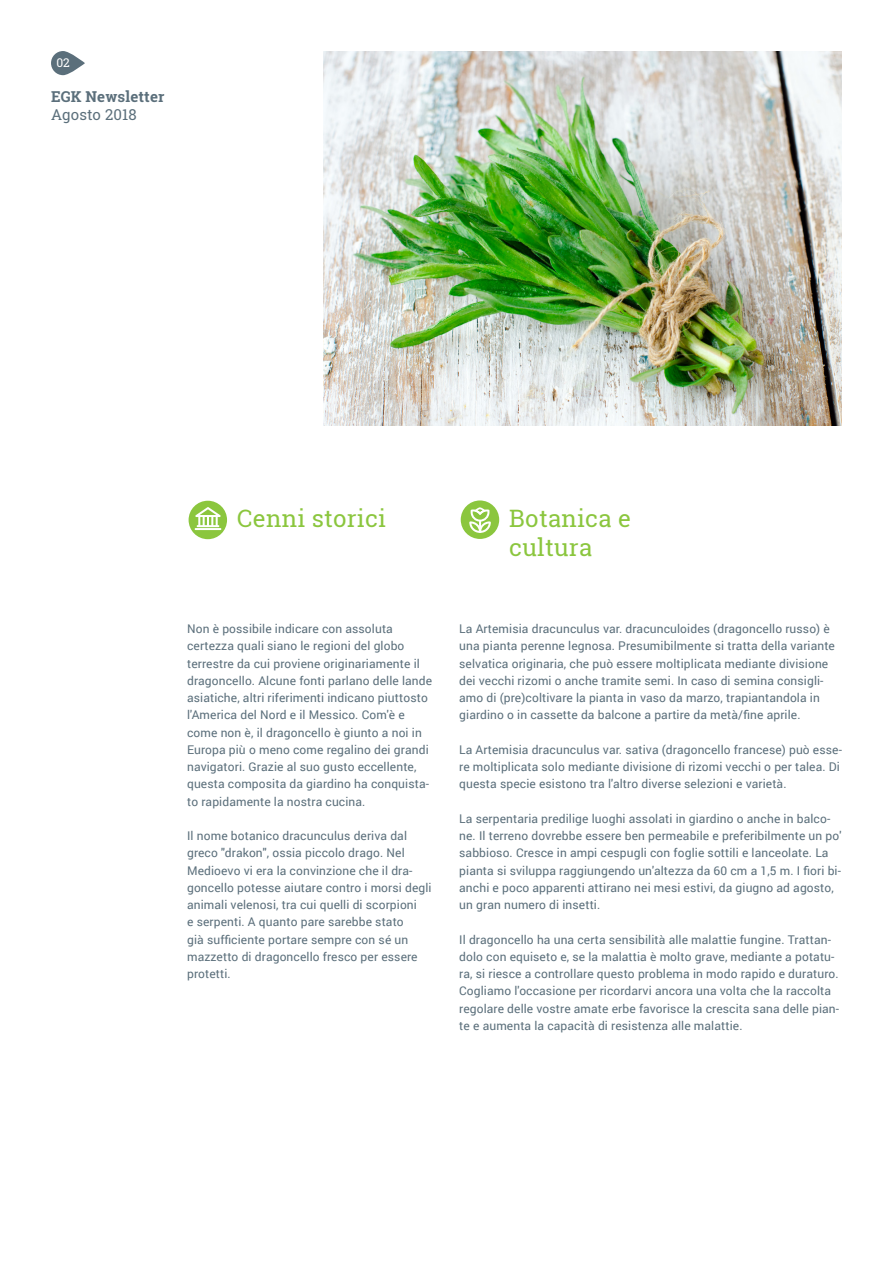
<style>
.page{position:relative;width:893px;height:1263px;background:#fff}
.page>*{position:absolute;margin:0;border:0;box-sizing:border-box;transform-origin:0 0}
.Lead{font:24px/28.8px "Roboto Slab";letter-spacing:.01em;color:#8bc63e}
.t1{font:700 15px "Roboto Slab";letter-spacing:.01em;color:#5b6f7b}
.t2{font:15px "Roboto Slab";letter-spacing:.01em;color:#5b6f7b}
.Lauftext{font:12px/17.2px "Roboto";letter-spacing:.01em;color:#5b6f7b}
.t3{font:12px "Roboto Slab";color:#fff}
</style>
<div class="page">
<img style="left:323px;top:51px;width:519px;height:375px">
<svg style="left:51px;top:51px;width:34px;height:24px"></svg>
<div style="left:189px;top:501px;width:38px;height:38px;background:#8bc63e;border-radius:50%"></div>
<svg style="left:195px;top:507px;width:26px;height:20px"></svg>
<hr style="left:197px;top:525px;width:22px;height:2px;background:#fff">
<hr style="left:195px;top:528px;width:26px;height:2px;background:#fff">
<div style="left:461px;top:500px;width:38px;height:39px;background:#8bc63e;border-radius:50%"></div>
<svg style="left:469px;top:507px;width:22px;height:26px"></svg>
<p class="t3" style="left:56px;top:54px;width:15px">02</p>
<p class="t1" style="left:51px;top:86px;width:115px">EGK Newsletter</p>
<p class="t2" style="left:51px;top:104px;width:87px">Agosto 2018</p>
<p class="Lead" style="left:237px;top:504px;width:150px">Cenni storici</p>
<p class="Lead" style="left:509px;top:504px;width:123px">Botanica e cultura</p>
<p class="Lauftext" style="left:187px;top:620px;width:247px">Non è possibile indicare con assoluta certezza quali siano le regioni del globo terrestre da cui proviene originariamente il dragoncello. Alcune fonti parlano delle lande asiatiche, altri riferimenti indicano piuttosto l'America del Nord e il Messico. Com'è e come non è, il dragoncello è giunto a noi in Europa più o meno come regalino dei grandi navigatori. Grazie al suo gusto eccellente, questa composita da giardino ha conquista&shy;to rapidamente la nostra cucina.</p>
<p class="Lauftext" style="left:187px;top:827px;width:246px">Il nome botanico dracunculus deriva dal greco "drakon", ossia piccolo drago. Nel Medioevo vi era la convinzione che il dra&shy;goncello potesse aiutare contro i morsi degli animali velenosi, tra cui quelli di scorpioni<br>e serpenti. A quanto pare sarebbe stato<br>già sufficiente portare sempre con sé un mazzetto di dragoncello fresco per essere protetti.</p>
<p class="Lauftext" style="left:459px;top:620px;width:377px">La Artemisia dracunculus var. dracunculoides (dragoncello russo) è una pianta perenne legnosa. Presumibilmente si tratta della variante selvatica originaria, che può essere moltiplicata mediante divisione dei vecchi rizomi o anche tramite semi. In caso di semina consigli&shy;amo di (pre)coltivare la pianta in vaso da marzo, trapiantandola in giardino o in cassette da balcone a partire da metà/fine aprile.</p>
<p class="Lauftext" style="left:459px;top:740px;width:384px">La Artemisia dracunculus var. sativa (dragoncello francese) può esse&shy;re moltiplicata solo mediante divisione di rizomi vecchi o per talea. Di questa specie esistono tra l'altro diverse selezioni e varietà.</p>
<p class="Lauftext" style="left:459px;top:809px;width:384px">La serpentaria predilige luoghi assolati in giardino o anche in balco&shy;ne. Il terreno dovrebbe essere ben permeabile e preferibilmente un po' sabbioso. Cresce in ampi cespugli con foglie sottili e lanceolate. La pianta si sviluppa raggiungendo un'altezza da 60 cm a 1,5 m. I fiori bi&shy;anchi e poco apparenti attirano nei mesi estivi, da giugno ad agosto, un gran numero di insetti.</p>
<p class="Lauftext" style="left:459px;top:930px;width:381px">Il dragoncello ha una certa sensibilità alle malattie fungine. Trattan&shy;dolo con equiseto e, se la malattia è molto grave, mediante a potatu&shy;ra, si riesce a controllare questo problema in modo rapido e duraturo.</p>
<p class="Lauftext" style="left:459px;top:982px;width:381px">Cogliamo l'occasione per ricordarvi ancora una volta che la raccolta regolare delle vostre amate erbe favorisce la crescita sana delle pian&shy;te e aumenta la capacità di resistenza alle malattie.</p>
</div>
